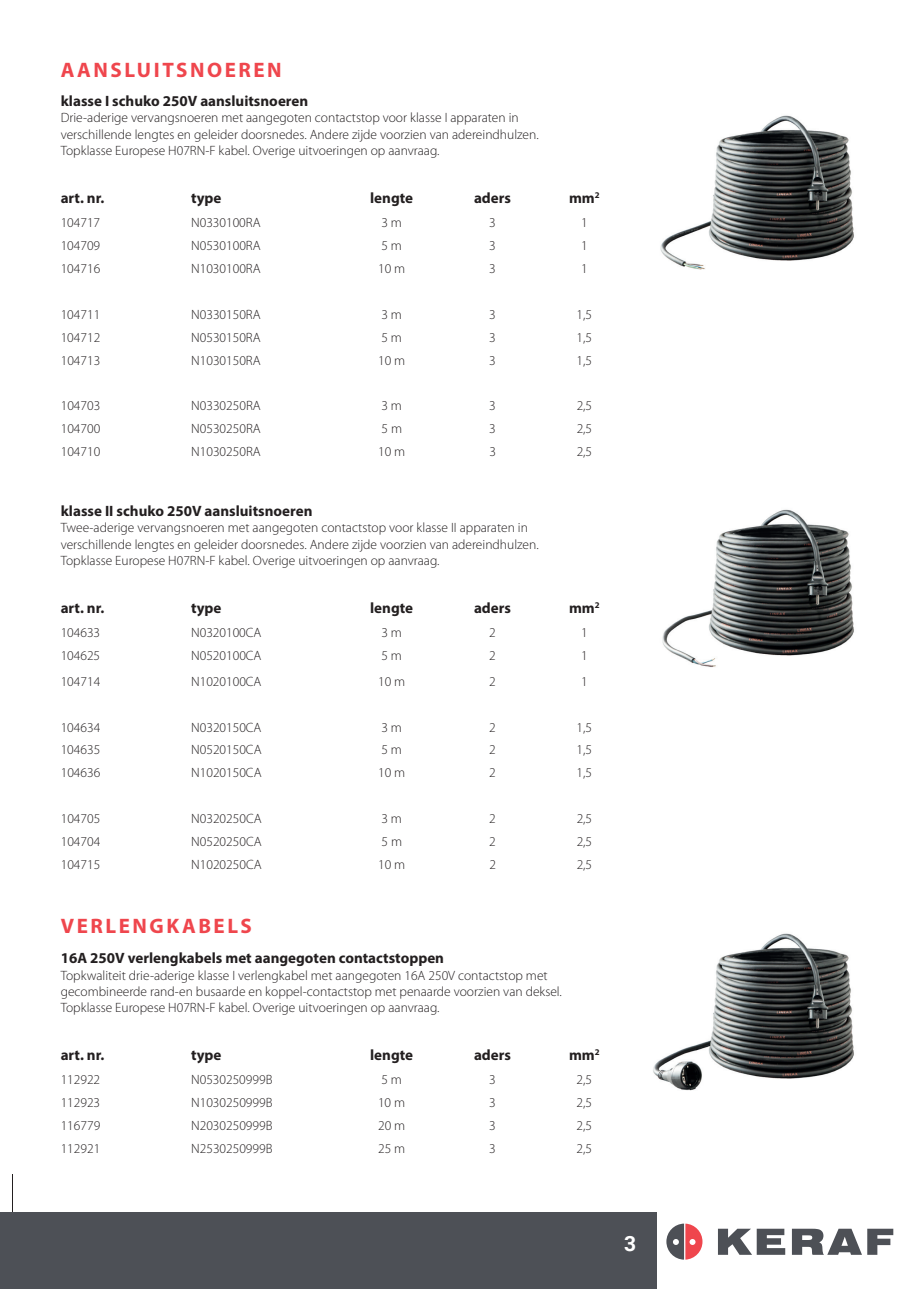
<style>
.page{position:relative;width:919px;height:1289px;background:#fff}
.page>*{position:absolute;margin:0;border:0;box-sizing:border-box;transform-origin:0 0}
.t1{font:700 21px "Myriad Pro";letter-spacing:.12em;color:#ef464d}
.t2{font:700 21px "Roboto";color:#fff}
.t3{font:700 15px "Myriad Pro";color:#231f20}
.t4{font:300 13.5px/16.2px "Myriad Pro";color:#231f20}
</style>
<div class="page">
<div style="left:0;top:1212px;width:656px;height:76px;background:#4d5056"></div>
<svg style="left:718px;top:1228px;width:67px;height:26px"></svg>
<svg style="left:791px;top:1228px;width:70px;height:26px"></svg>
<svg style="left:867px;top:1228px;width:26px;height:26px"></svg>
<svg style="left:666px;top:1223px;width:36px;height:36px"></svg>
<img style="left:660px;top:115px;width:194px;height:155px">
<img style="left:662px;top:509px;width:192px;height:158px">
<img style="left:653px;top:933px;width:201px;height:158px">
<h1 class="t1" style="left:61px;top:57px;width:222px">AANSLUITSNOEREN</h1>
<p class="t3" style="left:61px;top:91px;width:249px">klasse I schuko 250V aansluitsnoeren</p>
<p class="t4" style="left:61px;top:110px;width:479px">Drie-aderige vervangsnoeren met aangegoten contactstop voor klasse I apparaten in verschillende lengtes en geleider doorsnedes. Andere zijde voorzien van adereindhulzen.<br>Topklasse Europese H07RN-F kabel. Overige uitvoeringen op aanvraag.</p>
<p class="t3" style="left:61px;top:188px;width:45px">art. nr.</p>
<p class="t3" style="left:191px;top:188px;width:32px">type</p>
<p class="t3" style="left:370px;top:188px;width:44px">lengte</p>
<p class="t3" style="left:474px;top:188px;width:38px">aders</p>
<p class="t3" style="left:569px;top:188px;width:32px">mm<sup>2</sup></p>
<p class="t4" style="left:61px;top:215px;width:41px">104717</p>
<p class="t4" style="left:191px;top:215px;width:71px">N0330100RA</p>
<p class="t4" style="left:381px;top:215px;width:22px">3 m</p>
<p class="t4" style="left:489px;top:215px;width:8px">3</p>
<p class="t4" style="left:581px;top:215px;width:8px">1</p>
<p class="t4" style="left:61px;top:238px;width:41px">104709</p>
<p class="t4" style="left:191px;top:238px;width:71px">N0530100RA</p>
<p class="t4" style="left:381px;top:238px;width:22px">5 m</p>
<p class="t4" style="left:489px;top:238px;width:8px">3</p>
<p class="t4" style="left:581px;top:238px;width:8px">1</p>
<p class="t4" style="left:61px;top:261px;width:41px">104716</p>
<p class="t4" style="left:191px;top:261px;width:71px">N1030100RA</p>
<p class="t4" style="left:378px;top:261px;width:29px">10 m</p>
<p class="t4" style="left:489px;top:261px;width:8px">3</p>
<p class="t4" style="left:581px;top:261px;width:8px">1</p>
<p class="t4" style="left:61px;top:306px;width:41px">104711</p>
<p class="t4" style="left:191px;top:306px;width:71px">N0330150RA</p>
<p class="t4" style="left:381px;top:306px;width:22px">3 m</p>
<p class="t4" style="left:489px;top:306px;width:8px">3</p>
<p class="t4" style="left:576px;top:306px;width:17px">1,5</p>
<p class="t4" style="left:61px;top:329px;width:41px">104712</p>
<p class="t4" style="left:191px;top:329px;width:71px">N0530150RA</p>
<p class="t4" style="left:381px;top:329px;width:22px">5 m</p>
<p class="t4" style="left:489px;top:329px;width:8px">3</p>
<p class="t4" style="left:576px;top:329px;width:17px">1,5</p>
<p class="t4" style="left:61px;top:352px;width:41px">104713</p>
<p class="t4" style="left:191px;top:352px;width:71px">N1030150RA</p>
<p class="t4" style="left:378px;top:352px;width:29px">10 m</p>
<p class="t4" style="left:489px;top:352px;width:8px">3</p>
<p class="t4" style="left:576px;top:352px;width:17px">1,5</p>
<p class="t4" style="left:61px;top:398px;width:41px">104703</p>
<p class="t4" style="left:191px;top:398px;width:71px">N0330250RA</p>
<p class="t4" style="left:381px;top:398px;width:22px">3 m</p>
<p class="t4" style="left:489px;top:398px;width:8px">3</p>
<p class="t4" style="left:576px;top:398px;width:17px">2,5</p>
<p class="t4" style="left:61px;top:421px;width:41px">104700</p>
<p class="t4" style="left:191px;top:421px;width:71px">N0530250RA</p>
<p class="t4" style="left:381px;top:421px;width:22px">5 m</p>
<p class="t4" style="left:489px;top:421px;width:8px">3</p>
<p class="t4" style="left:576px;top:421px;width:17px">2,5</p>
<p class="t4" style="left:61px;top:444px;width:41px">104710</p>
<p class="t4" style="left:191px;top:444px;width:71px">N1030250RA</p>
<p class="t4" style="left:378px;top:444px;width:29px">10 m</p>
<p class="t4" style="left:489px;top:444px;width:8px">3</p>
<p class="t4" style="left:576px;top:444px;width:17px">2,5</p>
<p class="t3" style="left:61px;top:501px;width:253px">klasse II schuko 250V aansluitsnoeren</p>
<p class="t4" style="left:61px;top:520px;width:479px">Twee-aderige vervangsnoeren met aangegoten contactstop voor klasse II apparaten in verschillende lengtes en geleider doorsnedes. Andere zijde voorzien van adereindhulzen.<br>Topklasse Europese H07RN-F kabel. Overige uitvoeringen op aanvraag.</p>
<p class="t3" style="left:61px;top:598px;width:45px">art. nr.</p>
<p class="t3" style="left:191px;top:598px;width:32px">type</p>
<p class="t3" style="left:370px;top:598px;width:44px">lengte</p>
<p class="t3" style="left:474px;top:598px;width:38px">aders</p>
<p class="t3" style="left:569px;top:598px;width:32px">mm<sup>2</sup></p>
<p class="t4" style="left:61px;top:625px;width:41px">104633</p>
<p class="t4" style="left:191px;top:625px;width:72px">N0320100CA</p>
<p class="t4" style="left:381px;top:625px;width:22px">3 m</p>
<p class="t4" style="left:489px;top:625px;width:8px">2</p>
<p class="t4" style="left:581px;top:625px;width:8px">1</p>
<p class="t4" style="left:61px;top:647px;width:41px">104625</p>
<p class="t4" style="left:191px;top:647px;width:72px">N0520100CA</p>
<p class="t4" style="left:381px;top:647px;width:22px">5 m</p>
<p class="t4" style="left:489px;top:647px;width:8px">2</p>
<p class="t4" style="left:581px;top:647px;width:8px">1</p>
<p class="t4" style="left:61px;top:673px;width:41px">104714</p>
<p class="t4" style="left:191px;top:673px;width:72px">N1020100CA</p>
<p class="t4" style="left:378px;top:673px;width:29px">10 m</p>
<p class="t4" style="left:489px;top:673px;width:8px">2</p>
<p class="t4" style="left:581px;top:673px;width:8px">1</p>
<p class="t4" style="left:61px;top:719px;width:41px">104634</p>
<p class="t4" style="left:191px;top:719px;width:72px">N0320150CA</p>
<p class="t4" style="left:381px;top:719px;width:22px">3 m</p>
<p class="t4" style="left:489px;top:719px;width:8px">2</p>
<p class="t4" style="left:576px;top:719px;width:17px">1,5</p>
<p class="t4" style="left:61px;top:742px;width:41px">104635</p>
<p class="t4" style="left:191px;top:742px;width:72px">N0520150CA</p>
<p class="t4" style="left:381px;top:742px;width:22px">5 m</p>
<p class="t4" style="left:489px;top:742px;width:8px">2</p>
<p class="t4" style="left:576px;top:742px;width:17px">1,5</p>
<p class="t4" style="left:61px;top:765px;width:41px">104636</p>
<p class="t4" style="left:191px;top:765px;width:72px">N1020150CA</p>
<p class="t4" style="left:378px;top:765px;width:29px">10 m</p>
<p class="t4" style="left:489px;top:765px;width:8px">2</p>
<p class="t4" style="left:576px;top:765px;width:17px">1,5</p>
<p class="t4" style="left:61px;top:810px;width:41px">104705</p>
<p class="t4" style="left:191px;top:810px;width:72px">N0320250CA</p>
<p class="t4" style="left:381px;top:810px;width:22px">3 m</p>
<p class="t4" style="left:489px;top:810px;width:8px">2</p>
<p class="t4" style="left:576px;top:810px;width:17px">2,5</p>
<p class="t4" style="left:61px;top:833px;width:41px">104704</p>
<p class="t4" style="left:191px;top:833px;width:72px">N0520250CA</p>
<p class="t4" style="left:381px;top:833px;width:22px">5 m</p>
<p class="t4" style="left:489px;top:833px;width:8px">2</p>
<p class="t4" style="left:576px;top:833px;width:17px">2,5</p>
<p class="t4" style="left:61px;top:856px;width:41px">104715</p>
<p class="t4" style="left:191px;top:856px;width:72px">N1020250CA</p>
<p class="t4" style="left:378px;top:856px;width:29px">10 m</p>
<p class="t4" style="left:489px;top:856px;width:8px">2</p>
<p class="t4" style="left:576px;top:856px;width:17px">2,5</p>
<h1 class="t1" style="left:61px;top:912px;width:192px">VERLENGKABELS</h1>
<p class="t3" style="left:61px;top:948px;width:385px">16A 250V verlengkabels met aangegoten contactstoppen</p>
<p class="t4" style="left:61px;top:967px;width:503px">Topkwaliteit drie-aderige klasse I verlengkabel met aangegoten 16A 250V contactstop met gecombineerde rand-en busaarde en koppel-contactstop met penaarde voorzien van deksel.<br>Topklasse Europese H07RN-F kabel. Overige uitvoeringen op aanvraag.</p>
<p class="t3" style="left:61px;top:1045px;width:45px">art. nr.</p>
<p class="t3" style="left:191px;top:1045px;width:32px">type</p>
<p class="t3" style="left:370px;top:1045px;width:44px">lengte</p>
<p class="t3" style="left:474px;top:1045px;width:38px">aders</p>
<p class="t3" style="left:569px;top:1045px;width:32px">mm<sup>2</sup></p>
<p class="t4" style="left:61px;top:1072px;width:41px">112922</p>
<p class="t4" style="left:191px;top:1072px;width:83px">N0530250999B</p>
<p class="t4" style="left:381px;top:1072px;width:22px">5 m</p>
<p class="t4" style="left:489px;top:1072px;width:8px">3</p>
<p class="t4" style="left:576px;top:1072px;width:17px">2,5</p>
<p class="t4" style="left:61px;top:1094px;width:41px">112923</p>
<p class="t4" style="left:191px;top:1094px;width:83px">N1030250999B</p>
<p class="t4" style="left:378px;top:1094px;width:29px">10 m</p>
<p class="t4" style="left:489px;top:1094px;width:8px">3</p>
<p class="t4" style="left:576px;top:1094px;width:17px">2,5</p>
<p class="t4" style="left:61px;top:1117px;width:41px">116779</p>
<p class="t4" style="left:191px;top:1117px;width:83px">N2030250999B</p>
<p class="t4" style="left:378px;top:1117px;width:29px">20 m</p>
<p class="t4" style="left:489px;top:1117px;width:8px">3</p>
<p class="t4" style="left:576px;top:1117px;width:17px">2,5</p>
<p class="t4" style="left:61px;top:1140px;width:41px">112921</p>
<p class="t4" style="left:191px;top:1140px;width:83px">N2530250999B</p>
<p class="t4" style="left:378px;top:1140px;width:29px">25 m</p>
<p class="t4" style="left:489px;top:1140px;width:8px">3</p>
<p class="t4" style="left:576px;top:1140px;width:17px">2,5</p>
<h1 class="t2" style="left:624px;top:1229px;width:14px">3</h1>
</div>
